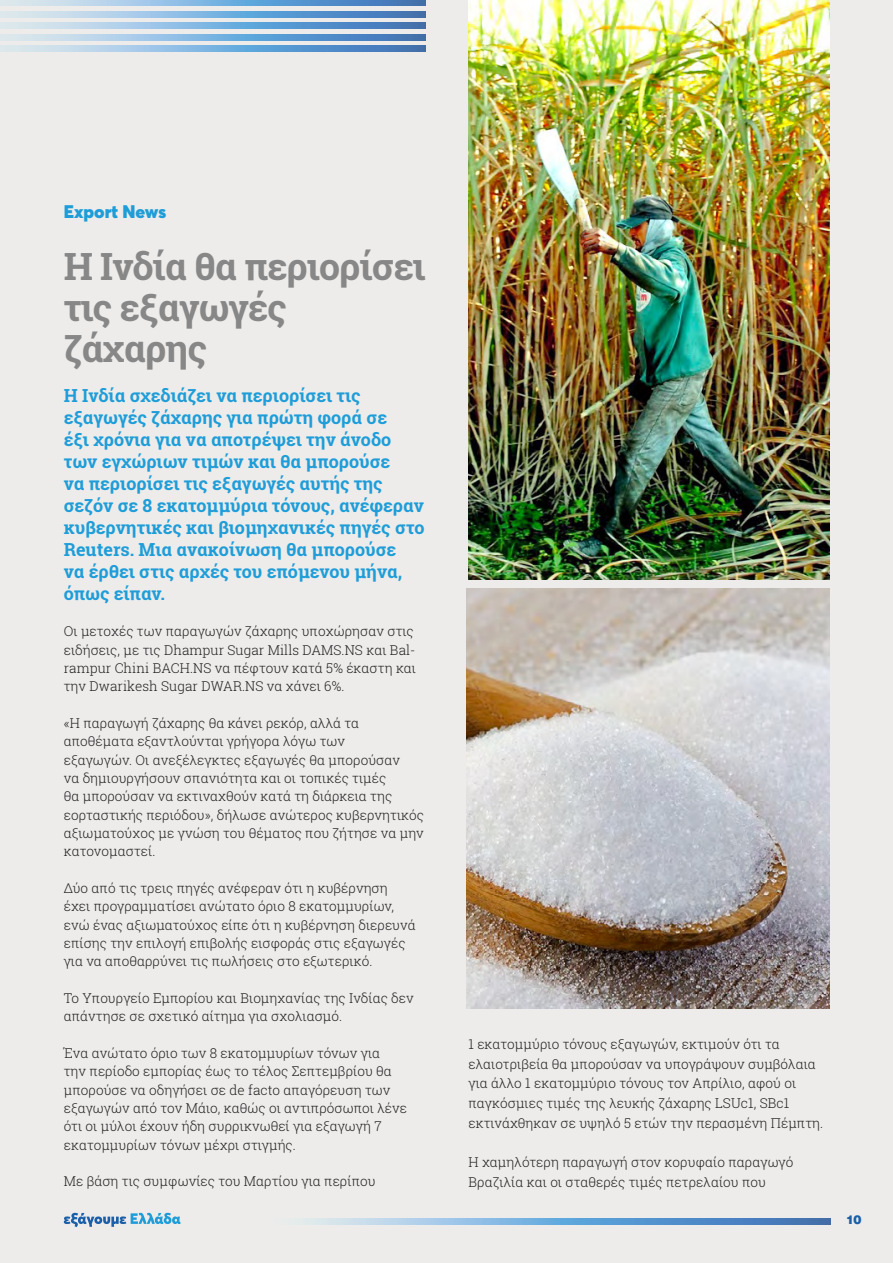
<style>
.page{position:relative;width:893px;height:1263px;background:#edeceb}
.page>*{position:absolute;margin:0;border:0;box-sizing:border-box;transform-origin:0 0}
.t1{font:700 37.5px/40.8px "Roboto Slab";letter-spacing:-.025em;color:#888787}
.t2{font:700 18px/21.9px "Roboto Slab";letter-spacing:-.005em;color:#1e9dd8}
.t3{font:900 18px "Averta";color:#1e9dd8}
.t4{font:300 13.5px/18.3px "Roboto Slab";letter-spacing:.005em;color:#231f20}
.t5{font:900 12px "UB Helvetica";color:#1b5fa9}
</style>
<div class="page">
<svg style="left:0;top:0;width:426px;height:6px;background:#83b0d9"></svg>
<svg style="left:0;top:23px;width:426px;height:6px;background:#83b0d9"></svg>
<svg style="left:0;top:46px;width:426px;height:5px;background:#83b0d9"></svg>
<svg style="left:0;top:11px;width:426px;height:6px;background:#83b0d9"></svg>
<svg style="left:0;top:34px;width:426px;height:6px;background:#83b0d9"></svg>
<svg style="left:64px;top:1213px;width:117px;height:14px"></svg>
<svg style="left:303px;top:1219px;width:528px;height:5px;background:#79aad6"></svg>
<img style="left:468px;top:0;width:361px;height:580px">
<img style="left:467px;top:588px;width:362px;height:420px">
<h2 class="t3" style="left:64px;top:200px;width:104px">Export News</h2>
<h1 class="t1" style="left:64px;top:246px;width:364px">Η Ινδία θα περιορίσει τις εξαγωγές ζάχαρης</h1>
<p class="t2" style="left:64px;top:385px;width:362px">Η Ινδία σχεδιάζει να περιορίσει τις εξαγωγές ζάχαρης για πρώτη φορά σε<br>έξι χρόνια για να αποτρέψει την άνοδο των εγχώριων τιμών και θα μπορούσε<br>να περιορίσει τις εξαγωγές αυτής της σεζόν σε 8 εκατομμύρια τόνους, ανέφεραν κυβερνητικές και βιομηχανικές πηγές στο Reuters. Μια ανακοίνωση θα μπορούσε<br>να έρθει στις αρχές του επόμενου μήνα, όπως είπαν.</p>
<p class="t4" style="left:64px;top:622px;width:354px">Οι μετοχές των παραγωγών ζάχαρης υποχώρησαν στις ειδήσεις, με τις Dhampur Sugar Mills DAMS.NS και Bal&shy;rampur Chini BACH.NS να πέφτουν κατά 5% έκαστη και την Dwarikesh Sugar DWAR.NS να χάνει 6%.</p>
<p class="t4" style="left:64px;top:714px;width:362px">«Η παραγωγή ζάχαρης θα κάνει ρεκόρ, αλλά τα αποθέματα εξαντλούνται γρήγορα λόγω των<br>εξαγωγών. Οι ανεξέλεγκτες εξαγωγές θα μπορούσαν<br>να δημιουργήσουν σπανιότητα και οι τοπικές τιμές<br>θα μπορούσαν να εκτιναχθούν κατά τη διάρκεια της εορταστικής περιόδου», δήλωσε ανώτερος κυβερνητικός αξιωματούχος με γνώση του θέματος που ζήτησε να μην κατονομαστεί.</p>
<p class="t4" style="left:64px;top:879px;width:353px">Δύο από τις τρεις πηγές ανέφεραν ότι η κυβέρνηση έχει προγραμματίσει ανώτατο όριο 8 εκατομμυρίων, ενώ ένας αξιωματούχος είπε ότι η κυβέρνηση διερευνά επίσης την επιλογή επιβολής εισφοράς στις εξαγωγές για να αποθαρρύνει τις πωλήσεις στο εξωτερικό.</p>
<p class="t4" style="left:64px;top:989px;width:351px">Το Υπουργείο Εμπορίου και Βιομηχανίας της Ινδίας δεν απάντησε σε σχετικό αίτημα για σχολιασμό.</p>
<p class="t4" style="left:64px;top:1044px;width:345px">Ένα ανώτατο όριο των 8 εκατομμυρίων τόνων για<br>την περίοδο εμπορίας έως το τέλος Σεπτεμβρίου θα μπορούσε να οδηγήσει σε de facto απαγόρευση των εξαγωγών από τον Μάιο, καθώς οι αντιπρόσωποι λένε ότι οι μύλοι έχουν ήδη συρρικνωθεί για εξαγωγή 7 εκατομμυρίων τόνων μέχρι στιγμής.</p>
<p class="t4" style="left:64px;top:1172px;width:313px">Με βάση τις συμφωνίες του Μαρτίου για περίπου</p>
<p class="t4" style="left:468px;top:1034px;width:356px;line-height:19.6px">1 εκατομμύριο τόνους εξαγωγών, εκτιμούν ότι τα ελαιοτριβεία θα μπορούσαν να υπογράψουν συμβόλαια για άλλο 1 εκατομμύριο τόνους τον Απρίλιο, αφού οι παγκόσμιες τιμές της λευκής ζάχαρης LSUc1, SBc1 εκτινάχθηκαν σε υψηλό 5 ετών την περασμένη Πέμπτη.</p>
<p class="t4" style="left:468px;top:1152px;width:326px;line-height:19.6px">Η χαμηλότερη παραγωγή στον κορυφαίο παραγωγό<br>Βραζιλία και οι σταθερές τιμές πετρελαίου που</p>
<p class="t5" style="left:846px;top:1212px;width:17px">10</p>
</div>
